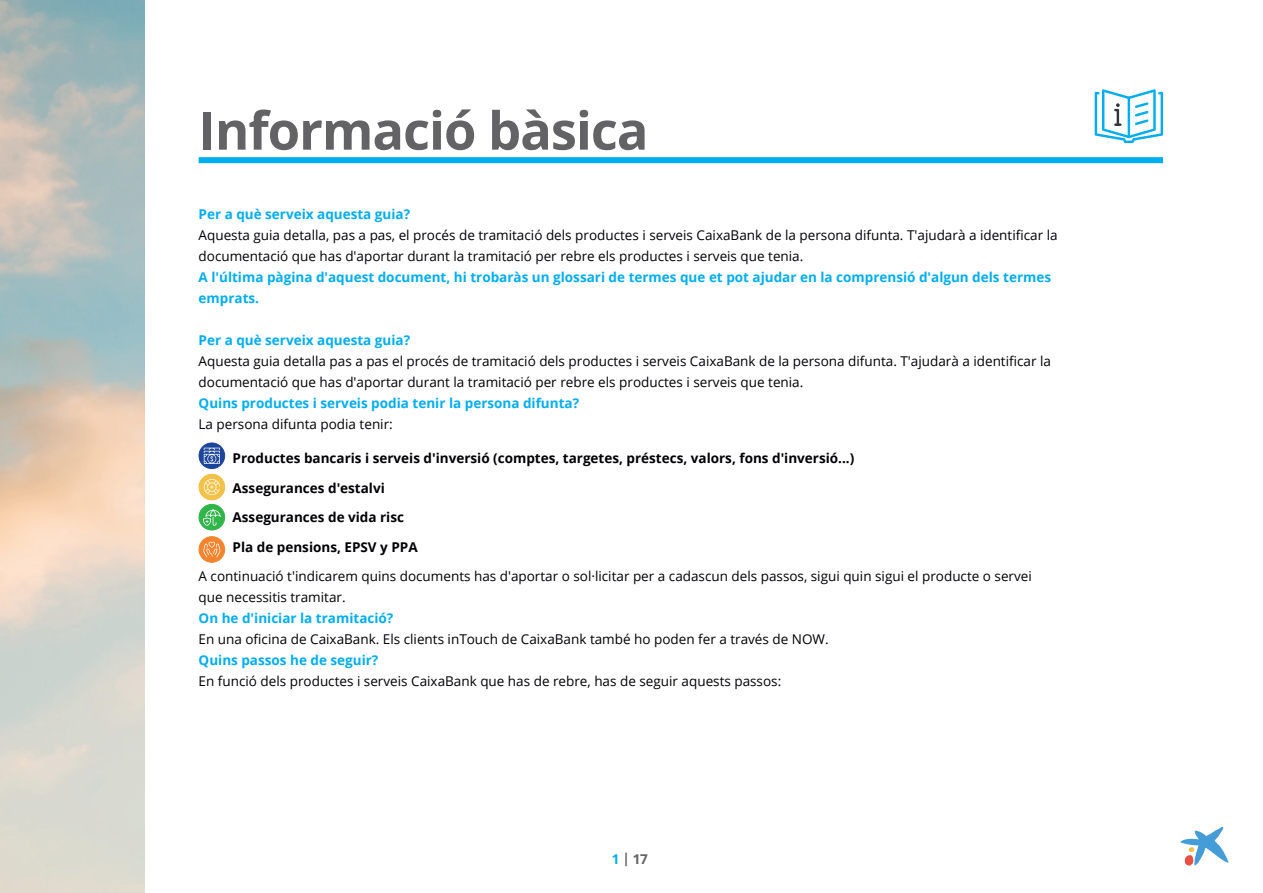
<style>
.page{position:relative;width:1263px;height:893px;background:#fff}
.page>*{position:absolute;margin:0;border:0;box-sizing:border-box;transform-origin:0 0}
.t1{font:700 52.5px "Open Sans";letter-spacing:-.02em;color:#636366}
.t2{font:13.5px/21px "Open Sans";color:#000105}
.t3{font:700 13.5px/21px "Open Sans";color:#00aeef}
.t4{font:700 13.5px/29.5px "Open Sans";color:#000105}
.t5{font:700 13.5px "Open Sans";color:#636366}
.s1{color:#00aeef}
</style>
<div class="page">
<svg style="left:1180px;top:827px;width:48px;height:39px"></svg>
<div style="left:199px;top:474px;width:26px;height:26px;background:#f2c147;border-radius:50%"></div>
<div style="left:199px;top:474px;width:26px;height:26px;border:1px solid #f2c147;border-radius:50%"></div>
<svg style="left:204px;top:479px;width:16px;height:16px"></svg>
<div style="left:199px;top:157px;width:964px;height:6px;background:#00aeef"></div>
<svg style="left:1095px;top:89px;width:68px;height:54px"></svg>
<svg style="left:199px;top:443px;width:26px;height:26px"></svg>
<div style="left:199px;top:442px;width:26px;height:27px;border:1px solid #1d449b;border-radius:50%"></div>
<svg style="left:204px;top:448px;width:16px;height:16px"></svg>
<div style="left:199px;top:537px;width:26px;height:25px;background:#f5842e;border-radius:50%"></div>
<div style="left:199px;top:536px;width:26px;height:27px;border:1px solid #f5842e;border-radius:50%"></div>
<svg style="left:203px;top:542px;width:18px;height:15px"></svg>
<div style="left:199px;top:504px;width:26px;height:26px;background:#31b44a;border-radius:50%"></div>
<div style="left:199px;top:504px;width:26px;height:26px;border:1px solid #31b44a;border-radius:50%"></div>
<svg style="left:203px;top:509px;width:18px;height:17px"></svg>
<h1 class="t1" style="left:199px;top:94px;width:451px">Informació bàsica</h1>
<p class="t3" style="left:199px;top:204px;width:213px">Per a què serveix aquesta guia?</p>
<p class="t2" style="left:199px;top:225px;width:860px">Aquesta guia detalla, pas a pas, el procés de tramitació dels productes i serveis CaixaBank de la persona difunta. T'ajudarà a identificar la documentació que has d'aportar durant la tramitació per rebre els productes i serveis que tenia.</p>
<p class="t3" style="left:199px;top:267px;width:854px">A l'última pàgina d'aquest document, hi trobaràs un glossari de termes que et pot ajudar en la comprensió d'algun dels termes emprats.</p>
<p class="t3" style="left:199px;top:330px;width:213px">Per a què serveix aquesta guia?</p>
<p class="t2" style="left:199px;top:351px;width:854px">Aquesta guia detalla pas a pas el procés de tramitació dels productes i serveis CaixaBank de la persona difunta. T'ajudarà a identificar la documentació que has d'aportar durant la tramitació per rebre els productes i serveis que tenia.</p>
<p class="t3" style="left:199px;top:393px;width:382px">Quins productes i serveis podia tenir la persona difunta?</p>
<p class="t2" style="left:199px;top:414px;width:196px">La persona difunta podia tenir:</p>
<p class="t4" style="left:233px;top:443px;width:623px">Productes bancaris i serveis d'inversió (comptes, targetes, préstecs, valors, fons d'inversió...)<br>Assegurances d'estalvi<br>Assegurances de vida risc<br>Pla de pensions, EPSV y PPA</p>
<p class="t2" style="left:199px;top:565px;width:835px">A continuació t'indicarem quins documents has d'aportar o sol·licitar per a cadascun dels passos, sigui quin sigui el producte o servei que necessitis tramitar.</p>
<p class="t3" style="left:199px;top:607px;width:196px">On he d'iniciar la tramitació?</p>
<p class="t2" style="left:199px;top:628px;width:631px">En una oficina de CaixaBank. Els clients inTouch de CaixaBank també ho poden fer a través de NOW.</p>
<p class="t3" style="left:199px;top:649px;width:181px">Quins passos he de seguir?</p>
<p class="t2" style="left:199px;top:670px;width:584px">En funció dels productes i serveis CaixaBank que has de rebre, has de seguir aquests passos:</p>
<p class="t5" style="left:612px;top:850px;width:38px"><span class="s1">1</span> | 17</p>
</div>
